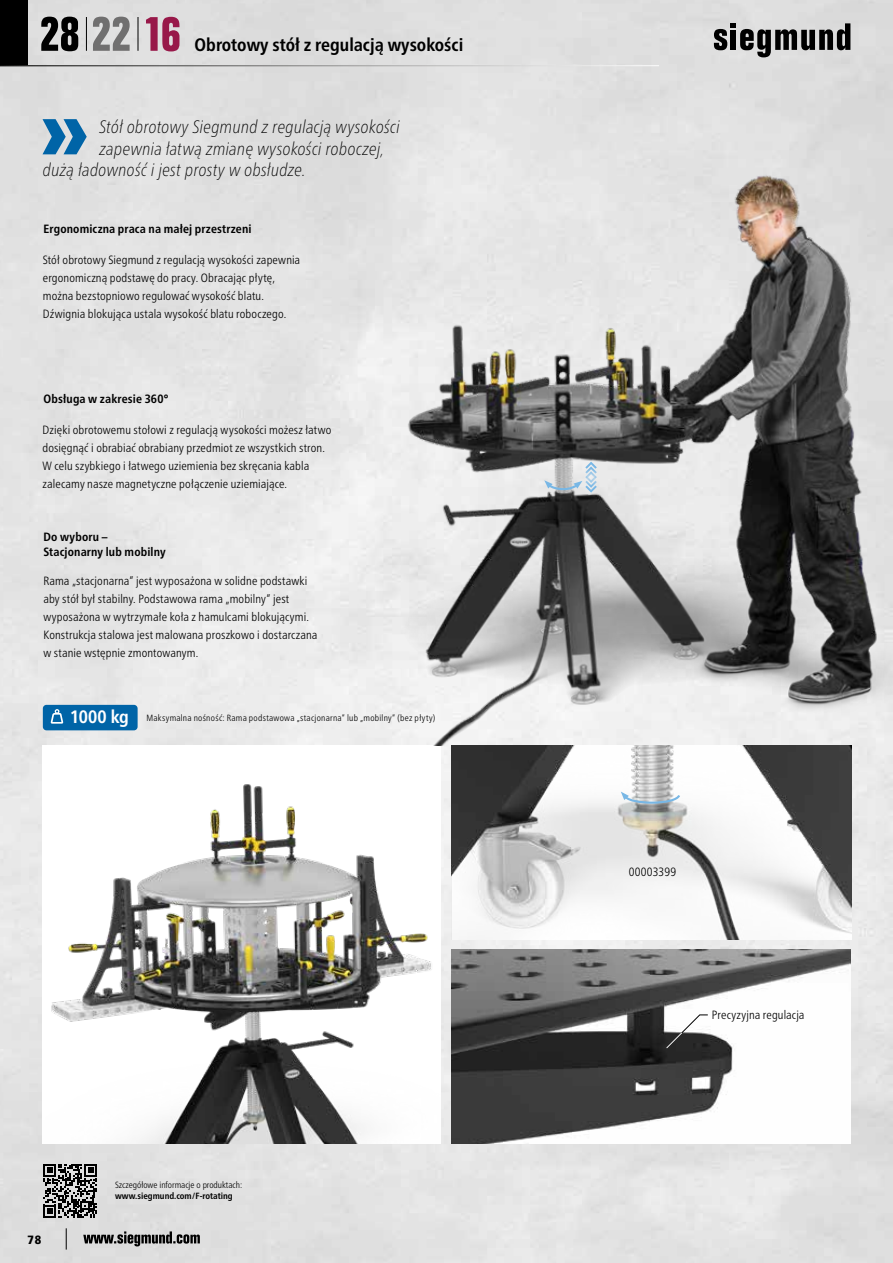
<style>
.page{position:relative;width:893px;height:1263px;background:#fff}
.page>*{position:absolute;margin:0;border:0;box-sizing:border-box;transform-origin:0 0}
.t1{font:700 condensed 51px "Folio T";color:#000}
.t2{font:italic 100 condensed 18px "Frutiger Neue LTW1 G";letter-spacing:.02em;color:#000}
.t3{font:700 condensed 18px "Frutiger Neue LTW1 G";color:#000}
.t4{font:700 condensed 18px "Frutiger Neue LTW1 G";letter-spacing:-.005em;color:#fff}
.t5{font:300 condensed 12px/18px "Frutiger Neue LTW1 G";letter-spacing:.01em;color:#000}
.t6{font:700 condensed 12px/14.4px "Frutiger Neue LTW1 G";letter-spacing:.015em;color:#000}
.t7{font:900 condensed 12px "Frutiger Neue LTW1 G";color:#000}
.t8{font:300 condensed 9px "Frutiger Neue LTW1 G";letter-spacing:.03em;color:#000}
.t9{font:300 condensed 9px "Frutiger Neue LTW1 G";color:#000}
.t10{font:700 condensed 9px "Frutiger Neue LTW1 G";color:#000}
.s1{color:#706f6f}
.s2{color:#981849}
</style>
<div class="page">
<img style="left:0;top:0;width:893px;height:1263px">
<img style="left:43px;top:745px;width:398px;height:399px">
<img style="left:452px;top:758px;width:399px;height:181px">
<img style="left:452px;top:950px;width:398px;height:194px">
<svg style="left:43px;top:1164px;width:54px;height:54px;background:#646464"></svg>
<svg style="left:666px;top:1014px;width:42px;height:34px"></svg>
<svg style="left:43px;top:119px;width:44px;height:35px;background:#5794bc"></svg>
<div style="left:43px;top:705px;width:95px;height:25px;background:#0064a7;border-radius:4px"></div>
<svg style="left:50px;top:709px;width:15px;height:29px"></svg>
<img style="left:349px;top:127px;width:544px;height:631px">
<svg style="left:621px;top:791px;width:61px;height:14px"></svg>
<svg style="left:544px;top:462px;width:53px;height:31px;background:#c9d2d9"></svg>
<img style="left:507px;top:535px;width:26px;height:16px">
<svg style="left:66px;top:1228px;width:1px;height:21px"></svg>
<svg style="left:83px;top:1231px;width:117px;height:15px;background:#838383"></svg>
<svg style="left:714px;top:23px;width:136px;height:34px;background:#7f7f7f"></svg>
<div style="left:0;top:0;width:28px;height:66px;background:#000"></div>
<hr style="left:86px;top:17px;width:1px;height:34px;background:#000">
<hr style="left:138px;top:17px;width:1px;height:34px;background:#000">
<hr style="left:0;top:65px;width:659px;height:1px;background:#fff">
<h1 class="t1" style="left:39px;top:6px;width:143px">28 <span class="s1">22</span> <span class="s2">16</span></h1>
<h2 class="t3" style="left:195px;top:31px;width:270px">Obrotowy stół z regulacją wysokości</h2>
<h2 class="t2" style="left:99px;top:114px;width:302px">Stół obrotowy Siegmund z regulacją wysokości</h2>
<h2 class="t2" style="left:99px;top:135px;width:286px">zapewnia łatwą zmianę wysokości roboczej,</h2>
<h2 class="t2" style="left:43px;top:157px;width:264px">dużą ładowność i jest prosty w obsłudze.</h2>
<p class="t6" style="left:43px;top:221px;width:210px">Ergonomiczna praca na małej przestrzeni</p>
<p class="t5" style="left:43px;top:250px;width:259px">Stół obrotowy Siegmund z regulacją wysokości zapewnia ergonomiczną podstawę do pracy. Obracając płytę, można bezstopniowo regulować wysokość blatu.<br>Dźwignia blokująca ustala wysokość blatu roboczego.</p>
<p class="t6" style="left:43px;top:391px;width:127px">Obsługa w zakresie 360°</p>
<p class="t5" style="left:43px;top:420px;width:290px">Dzięki obrotowemu stołowi z regulacją wysokości możesz łatwo dosięgnąć i obrabiać obrabiany przedmiot ze wszystkich stron.<br>W celu szybkiego i łatwego uziemienia bez skręcania kabla zalecamy nasze magnetyczne połączenie uziemiające.</p>
<p class="t6" style="left:43px;top:529px;width:124px">Do wyboru –<br>Stacjonarny lub mobilny</p>
<p class="t5" style="left:43px;top:571px;width:276px">Rama „stacjonarna” jest wyposażona w solidne podstawki aby stół był stabilny. Podstawowa rama „mobilny” jest wyposażona w wytrzymałe koła z hamulcami blokującymi.<br>Konstrukcja stalowa jest malowana proszkowo i dostarczana w stanie wstępnie zmontowanym.</p>
<h2 class="t4" style="left:70px;top:703px;width:60px">1000 kg</h2>
<p class="t8" style="left:146px;top:711px;width:290px">Maksymalna nośność: Rama podstawowa „stacjonarna” lub „mobilny” (bez płyty)</p>
<p class="t9" style="left:115px;top:1178px;width:129px">Szczegółowe informacje o produktach:</p>
<p class="t7" style="left:28px;top:1230px;width:15px">78</p>
<p class="t10" style="left:115px;top:1189px;width:119px">www.siegmund.com/F-rotating</p>
<p class="t5" style="left:629px;top:862px;width:49px">00003399</p>
<p class="t5" style="left:712px;top:1005px;width:94px">Precyzyjna regulacja</p>
</div>
